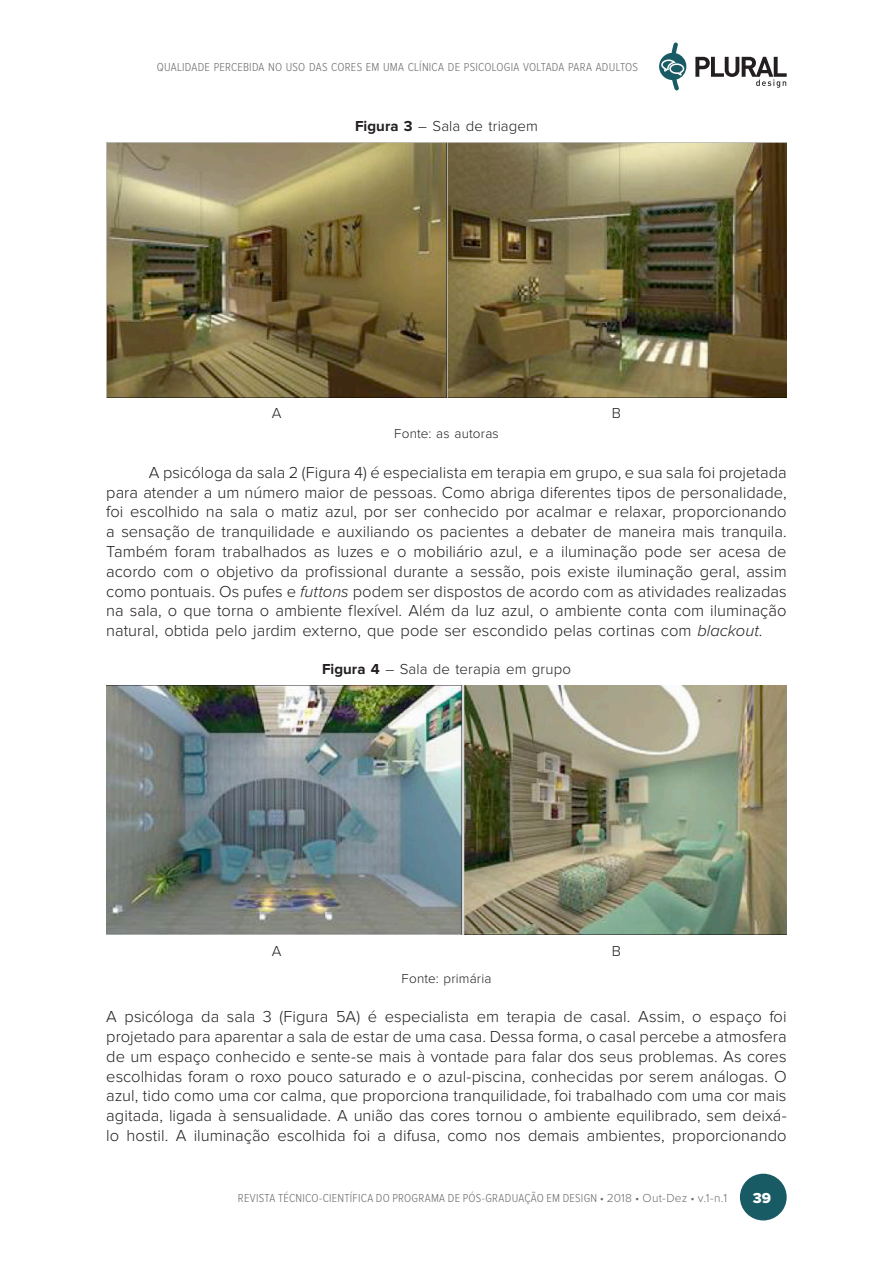
<style>
.page{position:relative;width:893px;height:1263px;background:#fff}
.page>*{position:absolute;margin:0;border:0;box-sizing:border-box;transform-origin:0 0}
.t1{font:300 16.5px/19.8px "Proxima Nova";color:#231f20;text-align:justify}
._06_legenda_cima{font:300 15px "Proxima Nova";letter-spacing:.005em;color:#231f20}
.TABELA_LETRAS{font:300 15px "Proxima Nova";color:#231f20}
.t2{font:15px "Proxima Nova Extrabld";color:#fff}
._07_fonte_abaixo{font:300 13.5px "Proxima Nova";letter-spacing:.01em;color:#231f20}
.t3{font:300 12px "Proxima Nova Cond";letter-spacing:.02em;color:#6c6d70}
.s1{font-weight:700}
.s2{font-style:italic}
.s3{font-family:"Proxima Nova"}
</style>
<div class="page">
<svg style="left:695px;top:57px;width:92px;height:31px"></svg>
<svg style="left:659px;top:42px;width:27px;height:48px"></svg>
<div style="left:740px;top:1174px;width:47px;height:46px;background:#195b64;border-radius:50%"></div>
<img style="left:106px;top:143px;width:681px;height:254px">
<img style="left:106px;top:685px;width:681px;height:249px">
<p class="t3" style="left:157px;top:62px;width:482px">QUALIDADE PERCEBIDA NO USO DAS CORES EM UMA CLÍNICA DE PSICOLOGIA VOLTADA PARA ADULTOS</p>
<p class="_06_legenda_cima" style="left:355px;top:119px;width:184px"><span class="s1">Figura 3</span> – Sala de triagem</p>
<p class="TABELA_LETRAS" style="left:272px;top:406px;width:11px">A</p>
<p class="TABELA_LETRAS" style="left:612px;top:406px;width:11px">B</p>
<p class="_07_fonte_abaixo" style="left:394px;top:427px;width:106px">Fonte: as autoras</p>
<p class="t1" style="left:106px;top:463px;width:682px;text-indent:43px">A psicóloga da sala 2 (Figura 4) é especialista em terapia em grupo, e sua sala foi projetada para atender a um número maior de pessoas. Como abriga diferentes tipos de personalidade, foi escolhido na sala o matiz azul, por ser conhecido por acalmar e relaxar, proporcionando a sensação de tranquilidade e auxiliando os pacientes a debater de maneira mais tranquila.<br>Também foram trabalhados as luzes e o mobiliário azul, e a iluminação pode ser acesa de acordo com o objetivo da profissional durante a sessão, pois existe iluminação geral, assim como pontuais. Os pufes e <span class="s2">futtons</span> podem ser dispostos de acordo com as atividades realizadas na sala, o que torna o ambiente flexível. Além da luz azul, o ambiente conta com iluminação natural, obtida pelo jardim externo, que pode ser escondido pelas cortinas com <span class="s2">blackout</span>.</p>
<p class="_06_legenda_cima" style="left:322px;top:662px;width:250px"><span class="s1">Figura 4</span> – Sala de terapia em grupo</p>
<p class="TABELA_LETRAS" style="left:272px;top:944px;width:11px">A</p>
<p class="TABELA_LETRAS" style="left:612px;top:944px;width:11px">B</p>
<p class="_07_fonte_abaixo" style="left:402px;top:972px;width:91px">Fonte: primária</p>
<p class="t1" style="left:106px;top:1007px;width:682px">A psicóloga da sala 3 (Figura 5A) é especialista em terapia de casal. Assim, o espaço foi projetado para aparentar a sala de estar de uma casa. Dessa forma, o casal percebe a atmosfera de um espaço conhecido e sente-se mais à vontade para falar dos seus problemas. As cores escolhidas foram o roxo pouco saturado e o azul-piscina, conhecidas por serem análogas. O azul, tido como uma cor calma, que proporciona tranquilidade, foi trabalhado com uma cor mais agitada, ligada à sensualidade. A união das cores tornou o ambiente equilibrado, sem deixá&shy;lo hostil. A iluminação escolhida foi a difusa, como nos demais ambientes, proporcionando</p>
<p class="t3" style="left:238px;top:1192px;width:491px">REVISTA TÉCNICO-CIENTÍFICA DO PROGRAMA DE PÓS-GRADUAÇÃO EM DESIGN • <span class="s3">2018 • Out-Dez • v.1-n.1</span></p>
<p class="t2" style="left:753px;top:1191px;width:20px">39</p>
</div>
